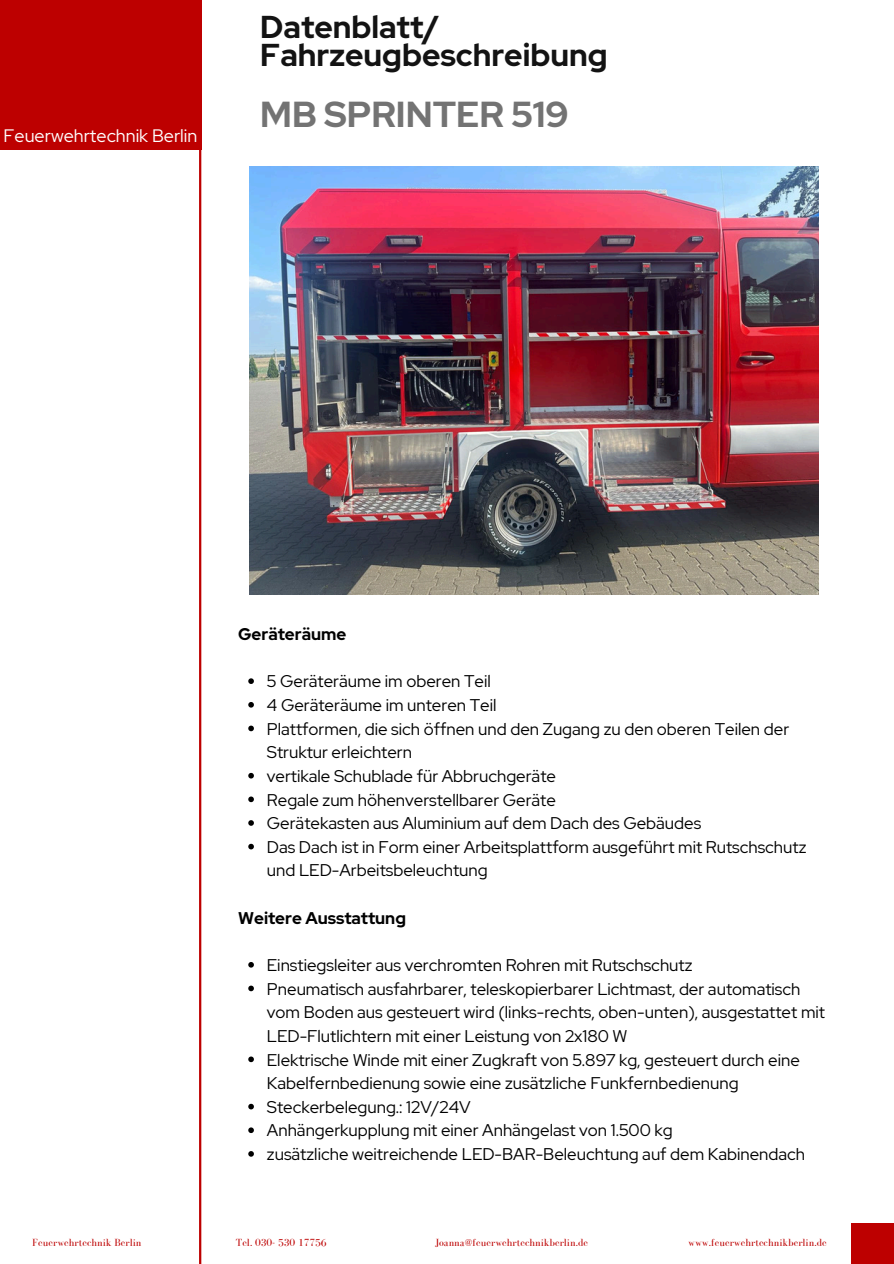
<style>
.page{position:relative;width:894px;height:1264px;background:#fff}
.page>*{position:absolute;margin:0;border:0;box-sizing:border-box;transform-origin:0 0}
.t1{font:700 36px "Red Hat Display";color:#737373}
.t2{font:700 31.5px/28.2px "Red Hat Display";color:#131313}
.t3{font:18px "Red Hat Display";color:#fff}
.t4{font:16.95px/23.7px "Red Hat Display";color:#000}
.t5{font:700 16.95px "Red Hat Display";color:#000}
.t6{font:10.65px "Bodoni FLF";color:#bd0000}
</style>
<div class="page">
<div style="left:0;top:0;width:201px;height:149px;background:#bd0000"></div>
<div style="left:850px;top:1223px;width:43px;height:40px;background:#bd0000"></div>
<hr style="left:199px;top:140px;width:2px;height:1123px;background:#bd0000">
<img style="left:249px;top:167px;width:569px;height:427px">
<svg style="left:248px;top:678px;width:6px;height:6px"></svg>
<svg style="left:248px;top:702px;width:6px;height:5px"></svg>
<svg style="left:248px;top:725px;width:6px;height:6px"></svg>
<svg style="left:248px;top:773px;width:6px;height:5px"></svg>
<svg style="left:248px;top:796px;width:6px;height:6px"></svg>
<svg style="left:248px;top:820px;width:6px;height:5px"></svg>
<svg style="left:248px;top:843px;width:6px;height:6px"></svg>
<svg style="left:248px;top:962px;width:6px;height:5px"></svg>
<svg style="left:248px;top:985px;width:6px;height:6px"></svg>
<svg style="left:248px;top:1056px;width:6px;height:6px"></svg>
<svg style="left:248px;top:1103px;width:6px;height:6px"></svg>
<svg style="left:248px;top:1127px;width:6px;height:6px"></svg>
<svg style="left:248px;top:1151px;width:6px;height:5px"></svg>
<h2 class="t3" style="left:4px;top:123px;width:195px">Feuerwehrtechnik Berlin</h2>
<p class="t2" style="left:260px;top:13px;width:349px">Datenblatt/<br>Fahrzeugbeschreibung</p>
<h3 class="t1" style="left:260px;top:91px;width:309px">MB SPRINTER 519</h3>
<p class="t5" style="left:238px;top:623px;width:110px">Geräteräume</p>
<p class="t4" style="left:267px;top:669px;width:225px">5 Geräteräume im oberen Teil</p>
<p class="t4" style="left:267px;top:693px;width:231px">4 Geräteräume im unteren Teil</p>
<p class="t4" style="left:267px;top:716px;width:523px">Plattformen, die sich öffnen und den Zugang zu den oberen Teilen der<br>Struktur erleichtern</p>
<p class="t4" style="left:267px;top:764px;width:290px">vertikale Schublade für Abbruchgeräte</p>
<p class="t4" style="left:267px;top:787px;width:290px">Regale zum höhenverstellbarer Geräte</p>
<p class="t4" style="left:267px;top:811px;width:436px">Gerätekasten aus Aluminium auf dem Dach des Gebäudes</p>
<h3 class="t4" style="left:267px;top:834px;width:541px">Das Dach ist in Form einer Arbeitsplattform ausgeführt mit Rutschschutz und LED-Arbeitsbeleuchtung</h3>
<p class="t5" style="left:238px;top:906px;width:169px">Weitere Ausstattung</p>
<p class="t4" style="left:267px;top:953px;width:427px">Einstiegsleiter aus verchromten Rohren mit Rutschschutz</p>
<p class="t4" style="left:267px;top:976px;width:559px">Pneumatisch ausfahrbarer, teleskopierbarer Lichtmast, der automatisch vom Boden aus gesteuert wird (links-rechts, oben-unten), ausgestattet mit<br>LED-Flutlichtern mit einer Leistung von 2x180 W</p>
<p class="t4" style="left:267px;top:1047px;width:534px">Elektrische Winde mit einer Zugkraft von 5.897 kg, gesteuert durch eine<br>Kabelfernbedienung sowie eine zusätzliche Funkfernbedienung</p>
<p class="t4" style="left:267px;top:1094px;width:205px">Steckerbelegung.: 12V/24V</p>
<p class="t4" style="left:267px;top:1118px;width:407px">Anhängerkupplung mit einer Anhängelast von 1.500 kg</p>
<p class="t4" style="left:267px;top:1142px;width:539px">zusätzliche weitreichende LED-BAR-Beleuchtung auf dem Kabinendach</p>
<h4 class="t6" style="left:32px;top:1236px;width:111px">Feuerwehrtechnik Berlin</h4>
<h4 class="t6" style="left:236px;top:1236px;width:92px">Tel. 030- 530 17756</h4>
<h4 class="t6" style="left:435px;top:1236px;width:154px">Joanna@feuerwehrtechnikberlin.de</h4>
<h4 class="t6" style="left:688px;top:1236px;width:140px">www.feuerwehrtechnikberlin.de</h4>
</div>
